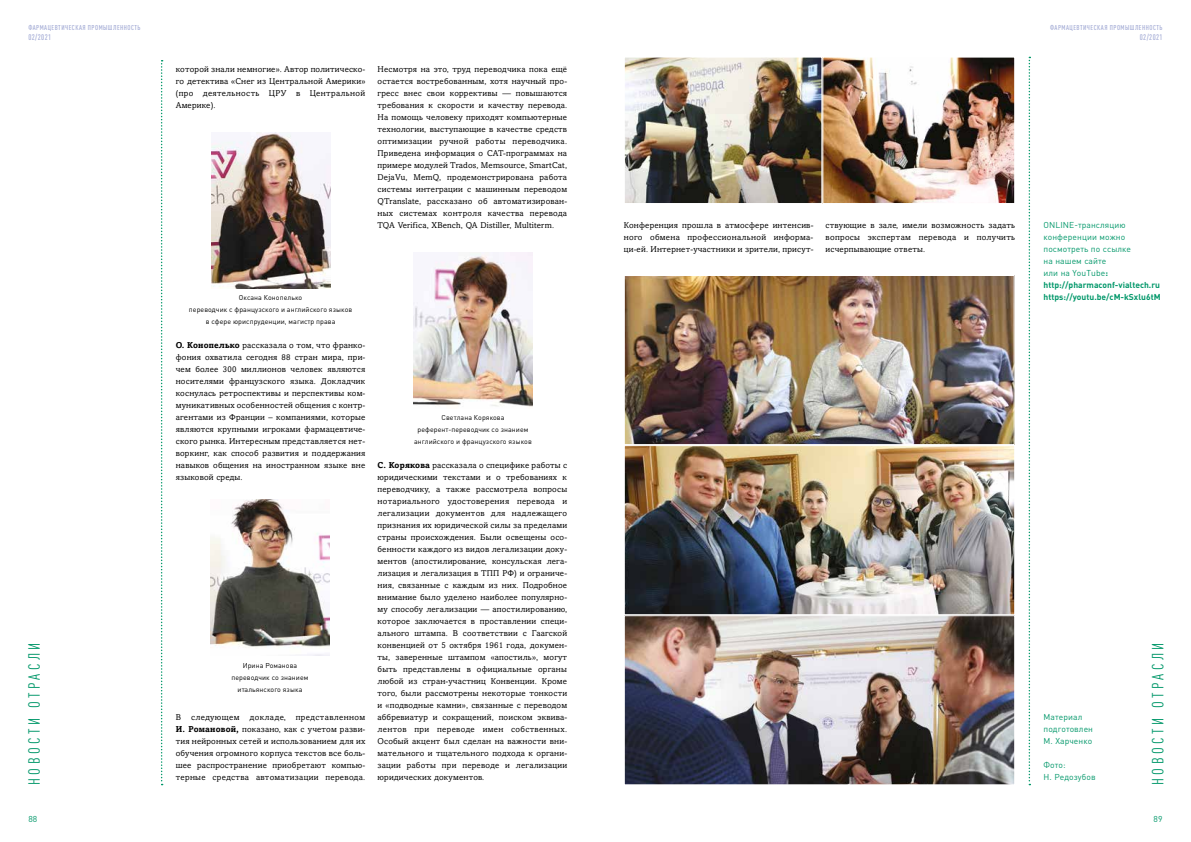
<style>
.page{position:relative;width:1191px;height:842px;background:#fff}
.page>*{position:absolute;margin:0;border:0;box-sizing:border-box;transform-origin:0 0}
.t1{font:condensed 16px "DIN Pro";letter-spacing:.22em;color:#009769}
.t2{font:8.5px/12px "Amasis MTW1 G";letter-spacing:.02em;color:#000;text-align:justify}
.t3{font:8.5px/12px "DIN Pro";letter-spacing:.01em;color:#009769}
.t4{font:8.5px "DIN Pro";color:#009769}
.t5{font:500 condensed 8px "DIN Pro";letter-spacing:.05em;color:#a3abd5}
.t6{font:7px/12px "DIN Pro";letter-spacing:.01em;color:#000;text-align:center}
.t7{font:500 condensed 7px "DIN Pro";letter-spacing:.07em;color:#a3abd5}
.s1{font-weight:700}
</style>
<div class="page">
<svg style="left:161px;top:60px;width:2px;height:725px"></svg>
<svg style="left:1028px;top:57px;width:2px;height:728px"></svg>
<img style="left:211px;top:132px;width:119px;height:156px">
<img style="left:413px;top:252px;width:119px;height:155px">
<img style="left:210px;top:500px;width:119px;height:156px">
<img style="left:626px;top:277px;width:387px;height:506px">
<div style="left:624px;top:275px;width:390px;height:170px;border:1px solid #fff"></div>
<div style="left:624px;top:445px;width:391px;height:170px;border:1px solid #fff"></div>
<div style="left:624px;top:615px;width:391px;height:170px;border:1px solid #fff"></div>
<img style="left:626px;top:59px;width:387px;height:143px">
<div style="left:822px;top:57px;width:193px;height:147px;border:1px solid #fff"></div>
<div style="left:624px;top:57px;width:198px;height:147px;border:1px solid #fff"></div>
<p class="t7" style="left:28px;top:22px;width:114px">ФАРМАЦЕВТИЧЕСКАЯ ПРОМЫШЛЕННОСТЬ</p>
<p class="t5" style="left:28px;top:31px;width:24px">02/2021</p>
<p class="t2" style="left:176px;top:64px;width:191px">которой знали немногие». Автор политическо&shy;го детектива «Снег из Центральной Америки» (про деятельность ЦРУ в Центральной Америке).</p>
<p class="t2" style="left:377px;top:64px;width:191px">Несмотря на это, труд переводчика пока ещё остается востребованным, хотя научный про&shy;гресс внес свои коррективы — повышаются требования к скорости и качеству перевода.<br>На помощь человеку приходят компьютерные технологии, выступающие в качестве средств оптимизации ручной работы переводчика.<br>Приведена информация о CAT-программах на примере модулей Trados, Memsource, SmartCat, DejaVu, MemQ, продемонстрирована работа системы интеграции с машинным переводом QTranslate, рассказано об автоматизирован&shy;ных системах контроля качества перевода TQA Verifica, XBench, QA Distiller, Multiterm.</p>
<p class="t6" style="left:189px;top:292px;width:165px">Оксана Конопелько<br>переводчик с французского и английского языков в сфере юриспруденции, магистр права</p>
<p class="t7" style="left:1050px;top:22px;width:114px">ФАРМАЦЕВТИЧЕСКАЯ ПРОМЫШЛЕННОСТЬ</p>
<p class="t5" style="left:1139px;top:31px;width:24px">02/2021</p>
<p class="t2" style="left:624px;top:220px;width:191px">Конференция прошла в атмосфере интенсив&shy;ного обмена профессиональной информа&shy;ци-ей. Интернет-участники и зрители, присут-</p>
<p class="t2" style="left:825px;top:220px;width:191px">ствующие в зале, имели возможность задать вопросы экспертам перевода и получить исчерпывающие ответы.</p>
<p class="t3" style="left:1043px;top:219px;width:119px">ONLINE-трансляцию конференции можно посмотреть по ссылке<br>на нашем сайте<br>или на YouTube<span class="s1">: http://pharmaconf-vialtech.ru https://youtu.be/cM-kSxlu6tM</span></p>
<p class="t2" style="left:176px;top:340px;width:191px"><span class="s1">О. Конопелько</span> рассказала о том, что франко&shy;фония охватила сегодня 88 стран мира, при&shy;чем более 300 миллионов человек являются носителями французского языка. Докладчик коснулась ретроспективы и перспективы ком&shy;муникативных особенностей общения с контр&shy;агентами из Франции – компаниями, которые являются крупными игроками фармацевтиче&shy;ского рынка. Интересным представляется нет&shy;воркинг, как способ развития и поддержания навыков общения на иностранном языке вне языковой среды.</p>
<p class="t6" style="left:414px;top:412px;width:119px">Светлана Корякова референт-переводчик со знанием английского и французского языков</p>
<p class="t2" style="left:377px;top:460px;width:191px"><span class="s1">С. Корякова</span> рассказала о специфике работы с юридическими текстами и о требованиях к переводчику, а также рассмотрела вопросы нотариального удостоверения перевода и легализации документов для надлежащего признания их юридической силы за пределами страны происхождения. Были освещены осо&shy;бенности каждого из видов легализации доку&shy;ментов (апостилирование, консульская лега&shy;лизация и легализация в ТПП РФ) и ограниче&shy;ния, связанные с каждым из них. Подробное внимание было уделено наиболее популярно&shy;му способу легализации — апостилированию, которое заключается в проставлении специ&shy;ального штампа. В соответствии с Гаагской конвенцией от 5 октября 1961 года, докумен&shy;ты, заверенные штампом «апостиль», могут быть представлены в официальные органы любой из стран-участниц Конвенции. Кроме того, были рассмотрены некоторые тонкости и «подводные камни», связанные с переводом аббревиатур и сокращений, поиском эквива&shy;лентов при переводе имен собственных.<br>Особый акцент был сделан на важности вни&shy;мательного и тщательного подхода к органи&shy;зации работы при переводе и легализации юридических документов.</p>
<h1 class="t1" style="left:23px;top:785px;width:144px;rotate:-90deg">НОВОСТИ ОТРАСЛИ</h1>
<h1 class="t1" style="left:1146px;top:785px;width:144px;rotate:-90deg">НОВОСТИ ОТРАСЛИ</h1>
<p class="t6" style="left:231px;top:659px;width:78px">Ирина Романова переводчик со знанием итальянского языка</p>
<p class="t3" style="left:1043px;top:711px;width:51px">Материал подготовлен<br>М. Харченко</p>
<p class="t3" style="left:1043px;top:759px;width:54px">Фото:<br>Н. Редозубов</p>
<p class="t2" style="left:176px;top:712px;width:191px">В следующем докладе, представленном <span class="s1">И. Романовой,</span> показано, как с учетом разви&shy;тия нейронных сетей и использованием для их обучения огромного корпуса текстов все боль&shy;шее распространение приобретают компью&shy;терные средства автоматизации перевода.</p>
<p class="t4" style="left:28px;top:812px;width:10px">88</p>
<p class="t4" style="left:1153px;top:812px;width:11px">89</p>
</div>
